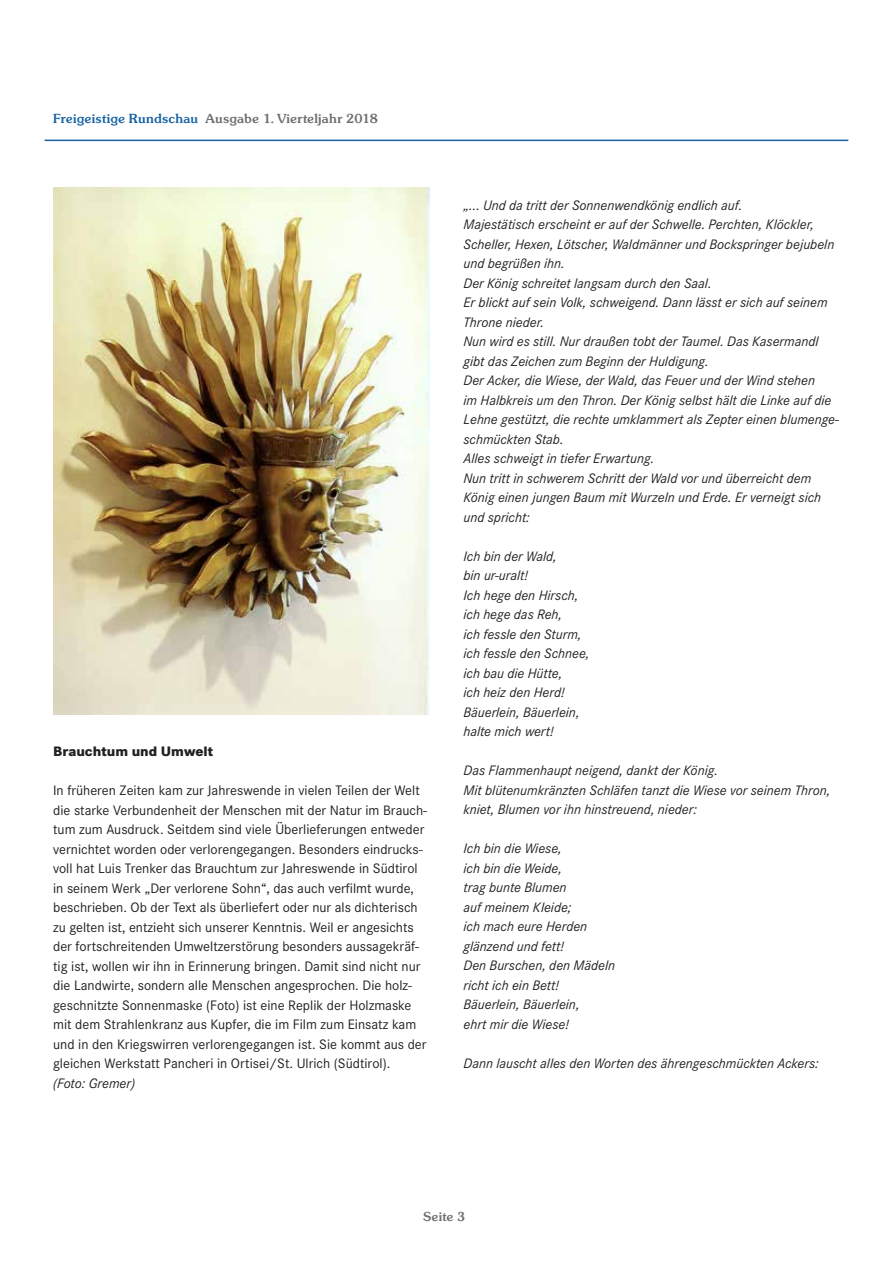
<style>
.page{position:relative;width:893px;height:1263px;background:#fff}
.page>*{position:absolute;margin:0;border:0;box-sizing:border-box;transform-origin:0 0}
.t1{font:italic 14.25px/19.5px "Corporate S";color:#231f20}
.t2{font:14.25px/19.5px "Corporate S";color:#231f20}
.t3{font:800 14.25px "Corporate S";color:#231f20}
.t4{font:500 12.75px "Sunset Serial";letter-spacing:.015em;color:#6c6d70}
.t5{font:500 12.6px "Sunset Serial";letter-spacing:.02em;color:#6c6d70}
.s1{color:#1863a2}
</style>
<div class="page">
<img style="left:53px;top:188px;width:376px;height:526px">
<hr style="left:45px;top:140px;width:803px;height:1px;background:#1863a2">
<p class="t4" style="left:53px;top:108px;width:326px"><span class="s1">Freigeistige Rundschau</span> Ausgabe 1. Vierteljahr 2018</p>
<p class="t3" style="left:53px;top:743px;width:161px">Brauchtum und Umwelt</p>
<p class="t2" style="left:53px;top:781px;width:376px">In früheren Zeiten kam zur Jahreswende in vielen Teilen der Welt die starke Verbundenheit der Menschen mit der Natur im Brauch&shy;tum zum Ausdruck. Seitdem sind viele Überlieferungen entweder vernichtet worden oder verlorengegangen. Besonders eindrucks&shy;voll hat Luis Trenker das Brauchtum zur Jahreswende in Südtirol in seinem Werk „Der verlorene Sohn“, das auch verfilmt wurde, beschrieben. Ob der Text als überliefert oder nur als dichterisch zu gelten ist, entzieht sich unserer Kenntnis. Weil er angesichts der fortschreitenden Umweltzerstörung besonders aussagekräf&shy;tig ist, wollen wir ihn in Erinnerung bringen. Damit sind nicht nur die Landwirte, sondern alle Menschen angesprochen. Die holz&shy;geschnitzte Sonnenmaske (Foto) ist eine Replik der Holzmaske mit dem Strahlenkranz aus Kupfer, die im Film zum Einsatz kam und in den Kriegswirren verlorengegangen ist. Sie kommt aus der gleichen Werkstatt Pancheri in Ortisei/St. Ulrich (Südtirol).</p>
<p class="t1" style="left:53px;top:1073px;width:83px">(Foto: Gremer)</p>
<p class="t1" style="left:463px;top:196px;width:377px">„... Und da tritt der Sonnenwendkönig endlich auf.<br>Majestätisch erscheint er auf der Schwelle. Perchten, Klöckler, Scheller, Hexen, Lötscher, Waldmänner und Bockspringer bejubeln und begrüßen ihn.<br>Der König schreitet langsam durch den Saal.<br>Er blickt auf sein Volk, schweigend. Dann lässt er sich auf seinem Throne nieder.<br>Nun wird es still. Nur draußen tobt der Taumel. Das Kasermandl gibt das Zeichen zum Beginn der Huldigung.<br>Der Acker, die Wiese, der Wald, das Feuer und der Wind stehen<br>im Halbkreis um den Thron. Der König selbst hält die Linke auf die Lehne gestützt, die rechte umklammert als Zepter einen blumenge&shy;schmückten Stab.<br>Alles schweigt in tiefer Erwartung.<br>Nun tritt in schwerem Schritt der Wald vor und überreicht dem König einen jungen Baum mit Wurzeln und Erde. Er verneigt sich und spricht:</p>
<p class="t1" style="left:463px;top:546px;width:127px">Ich bin der Wald,<br>bin ur-uralt!<br>Ich hege den Hirsch, ich hege das Reh,<br>ich fessle den Sturm, ich fessle den Schnee, ich bau die Hütte,<br>ich heiz den Herd!<br>Bäuerlein, Bäuerlein, halte mich wert!</p>
<p class="t1" style="left:463px;top:761px;width:368px">Das Flammenhaupt neigend, dankt der König.<br>Mit blütenumkränzten Schläfen tanzt die Wiese vor seinem Thron, kniet, Blumen vor ihn hinstreuend, nieder:</p>
<p class="t1" style="left:463px;top:839px;width:153px">Ich bin die Wiese,<br>ich bin die Weide,<br>trag bunte Blumen<br>auf meinem Kleide;<br>ich mach eure Herden glänzend und fett!<br>Den Burschen, den Mädeln richt ich ein Bett!<br>Bäuerlein, Bäuerlein,<br>ehrt mir die Wiese!</p>
<p class="t1" style="left:463px;top:1053px;width:357px">Dann lauscht alles den Worten des ährengeschmückten Ackers:</p>
<p class="t5" style="left:423px;top:1206px;width:44px">Seite 3</p>
</div>
